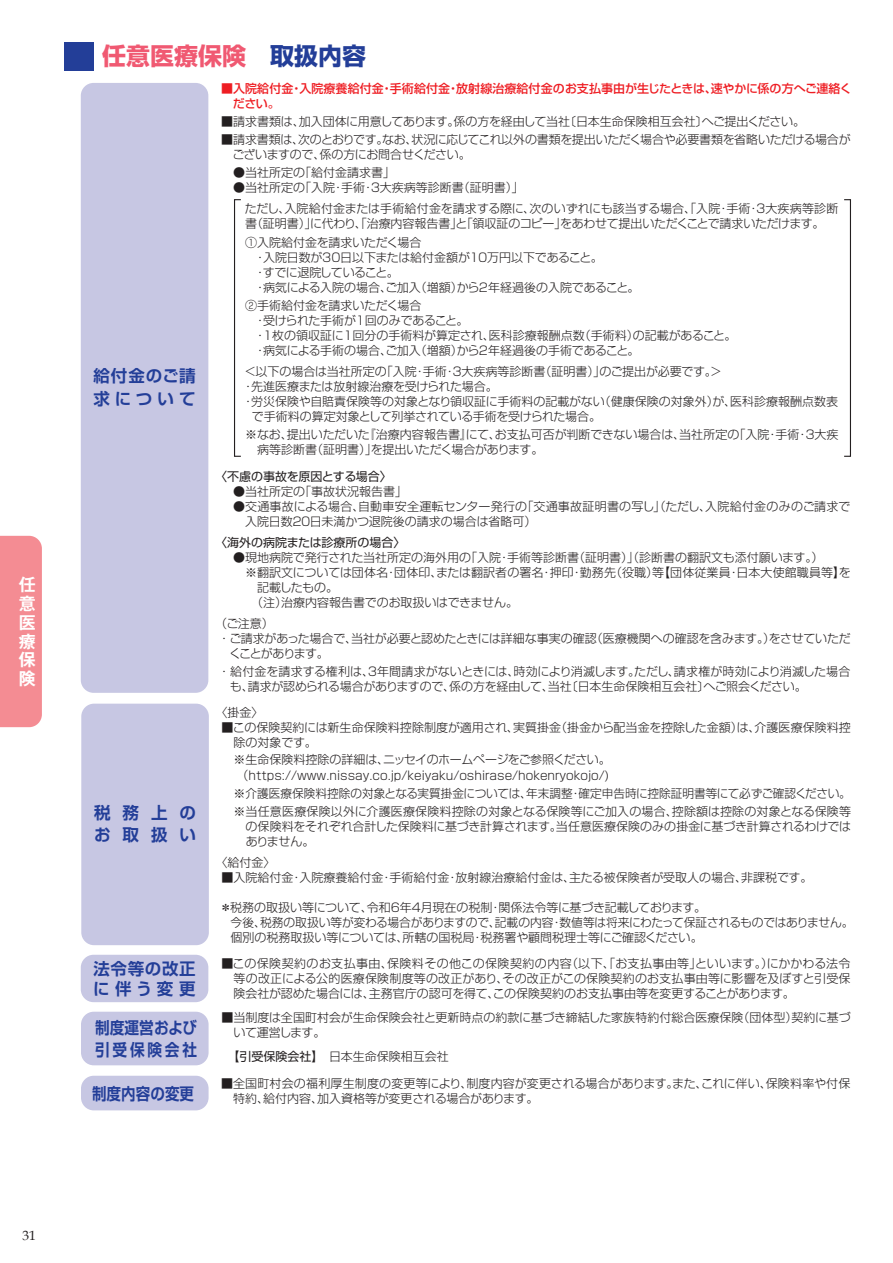
<style>
.page{position:relative;width:893px;height:1263px;background:#fff}
.page>*{position:absolute;margin:0;border:0;box-sizing:border-box;transform-origin:0 0}
.t1{font:700 24px "Shin Go Pr 5";color:#f05972}
.t2{font:700 16.95px/18.8px "Gothic MB101 Pr 5 De";color:#fff;text-align:justify}
.t3{font:700 16.65px/22.6px "Shin Go Pr 5 De";letter-spacing:.73em;color:#233e98}
.t4{font:700 16.5px/22.5px "Shin Go Pr 5 De";letter-spacing:.005em;color:#233e98;scale:.89 1}
.t5{font:700 16.5px/19.5px "Shin Go Pr 5 De";letter-spacing:.035em;color:#233e98}
.t6{font:700 16.5px/22.5px "Shin Go Pr 5 De";letter-spacing:.055em;color:#233e98}
.t7{font:700 16.5px "Shin Go Pr 5 De";letter-spacing:.005em;color:#233e98;scale:.88 1}
.t8{font:13.5px "Book Antiqua";color:#231f20}
.t9{font:300 12px/15px "Shin Go Pr 5";color:#231f20}
.t10{font:300 12px/15px "Shin Go Pr 5";letter-spacing:-.02em;color:#231f20}
.t11{font:300 12px/15px "Shin Go Pr 5";letter-spacing:-.03em;color:#231f20}
.t12{font:300 12px/18px "Shin Go Pr 5";letter-spacing:-.025em;color:#231f20}
.t13{font:500 12px/15px "Shin Go Pr 5";letter-spacing:.005em;color:#ee1d23}
.t14{font:12px "Shin Go Pr 5";color:#231f20}
.t15{font:300 12px "Shin Go Pr 5";letter-spacing:-.095em;color:#231f20}
.s1{color:#233e98}
.s2{font-weight:400}
</style>
<div class="page">
<div style="left:81px;top:704px;width:128px;height:241px;background:#c7c7e3;border-radius:13px"></div>
<div style="left:81px;top:955px;width:127px;height:47px;background:#c7c7e3;border-radius:13px"></div>
<div style="left:81px;top:1012px;width:128px;height:53px;background:#c7c7e3;border-radius:13px"></div>
<div style="left:81px;top:1076px;width:128px;height:34px;background:#c7c7e3;border-radius:13px"></div>
<div style="left:81px;top:83px;width:127px;height:610px;background:#c7c7e3;border-radius:13px"></div>
<div style="left:234px;top:199px;width:7px;height:258px;border:1px solid #231f20"></div>
<div style="left:844px;top:199px;width:7px;height:258px;border:1px solid #231f20"></div>
<div style="left:64px;top:43px;width:30px;height:28px;background:#233e98"></div>
<div style="left:0;top:536px;width:42px;height:191px;background:#f48c93"></div>
<h2 class="t2" style="left:19px;top:574px;width:18px">任意医療保険</h2>
<p class="t8" style="left:22px;top:1226px;width:15px">31</p>
<h1 class="t1" style="left:102px;top:37px;width:265px">任意医療保険　<span class="s1">取扱内容</span></h1>
<h3 class="t6" style="left:94px;top:363px;width:104px">給付金のご請求について</h3>
<h3 class="t3" style="left:94px;top:799px;width:104px">税務上のお取扱い</h3>
<h3 class="t5" style="left:93px;top:958px;width:104px">法令等の改正に伴う変更</h3>
<h3 class="t4" style="left:95px;top:1015px;width:116px">制度運営および引受保険会社</h3>
<h3 class="t7" style="left:92px;top:1080px;width:117px">制度内容の変更</h3>
<p class="t13" style="left:233px;top:80px;width:620px;text-indent:-12px">■入院給付金・入院療養給付金・手術給付金・放射線治療給付金のお支払事由が生じたときは、速やかに係の方へご連絡ください。</p>
<p class="t9" style="left:221px;top:113px;width:585px">■請求書類は、加入団体に用意してあります。係の方を経由して当社〔日本生命保険相互会社〕へご提出ください。</p>
<p class="t11" style="left:232px;top:131px;width:620px;text-indent:-11px">■請求書類は、次のとおりです。なお、状況に応じてこれ以外の書類を提出いただく場合や必要書類を省略いただける場合がございますので、係の方にお問合せください。</p>
<p class="t9" style="left:233px;top:164px;width:163px">●当社所定の「給付金請求書」</p>
<p class="t9" style="left:245px;top:176px;width:595px;line-height:21px;text-indent:-12px">●当社所定の「入院・手術・３大疾病等診断書（証明書）」<br>ただし、入院給付金または手術給付金を請求する際に、次のいずれにも該当する場合、「入院・手術・３大疾病等診断</p>
<p class="t12" style="left:245px;top:214px;width:581px">書（証明書）」に代わり、「治療内容報告書」と「領収証のコピー」をあわせて提出いただくことで請求いただけます。<br>①入院給付金を請求いただく場合</p>
<p class="t10" style="left:254px;top:248px;width:387px">・入院日数が30日以下または給付金額が１０万円以下であること。<br>・すでに退院していること。　<br>・病気による入院の場合、ご加入（増額）から2年経過後の入院であること。</p>
<p class="t9" style="left:254px;top:296px;width:484px;text-indent:-9px">②手術給付金を請求いただく場合<br>・受けられた手術が1回のみであること。<br>・1枚の領収証に1回分の手術料が算定され、医科診療報酬点数（手術料）の記載があること。・病気による手術の場合、ご加入（増額）から2年経過後の手術であること。</p>
<p class="t9" style="left:244px;top:362px;width:479px">＜以下の場合は当社所定の「入院・手術・３大疾病等診断書（証明書）」のご提出が必要です。＞</p>
<p class="t10" style="left:242px;top:377px;width:257px">・先進医療または放射線治療を受けられた場合。</p>
<p class="t9" style="left:242px;top:392px;width:598px">・労災保険や自賠責保険等の対象となり領収証に手術料の記載がない（健康保険の対象外）が、医科診療報酬点数表</p>
<p class="t10" style="left:252px;top:407px;width:351px">で手術料の算定対象として列挙されている手術を受けられた場合。</p>
<p class="t9" style="left:257px;top:425px;width:583px;text-indent:-12px">※なお、提出いただいた『治療内容報告書』にて、お支払可否が判断できない場合は、当社所定の「入院・手術・３大疾病等診断書（証明書）」を提出いただく場合があります。</p>
<p class="t14" style="left:215px;top:466px;width:178px">〈不慮の事故を原因とする場合〉</p>
<p class="t9" style="left:233px;top:482px;width:175px">●当社所定の「事故状況報告書」</p>
<p class="t9" style="left:245px;top:497px;width:607px;text-indent:-12px">●交通事故による場合、自動車安全運転センター発行の「交通事故証明書の写し」（ただし、入院給付金のみのご請求で入院日数２０日未満かつ退院後の請求の場合は省略可）</p>
<p class="t14" style="left:215px;top:532px;width:192px">〈海外の病院または診療所の場合〉</p>
<p class="t9" style="left:233px;top:548px;width:592px">●現地病院で発行された当社所定の海外用の「入院・手術等診断書（証明書）」（診断書の翻訳文も添付願います。）</p>
<p class="t9" style="left:245px;top:563px;width:607px">※翻訳文については団体名・団体印、または翻訳者の署名・押印・勤務先（役職）等【団体従業員・日本大使館職員等】を</p>
<p class="t9" style="left:257px;top:578px;width:82px">記載したもの。</p>
<p class="t9" style="left:251px;top:593px;width:268px">（注）治療内容報告書でのお取扱いはできません。</p>
<p class="t9" style="left:215px;top:614px;width:60px">（ご注意）</p>
<p class="t9" style="left:218px;top:629px;width:634px">・ご請求があった場合で、当社が必要と認めたときには詳細な事実の確認（医療機関への確認を含みます。）をさせていただ</p>
<p class="t15" style="left:229px;top:643px;width:101px">くことがあります。</p>
<p class="t9" style="left:230px;top:662px;width:622px;text-indent:-12px">・給付金を請求する権利は、３年間請求がないときには、時効により消滅します。ただし、請求権が時効により消滅した場合も、請求が認められる場合がありますので、係の方を経由して、当社〔日本生命保険相互会社〕へご照会ください。</p>
<p class="t9" style="left:216px;top:704px;width:49px">〈掛金〉</p>
<p class="t9" style="left:234px;top:719px;width:619px;text-indent:-12px">■この保険契約には新生命保険料控除制度が適用され、実質掛金（掛金から配当金を控除した金額）は、介護医療保険料控除の対象です。</p>
<p class="t9" style="left:234px;top:750px;width:379px;line-height:16.5px">※生命保険料控除の詳細は、ニッセイのホームページをご参照ください。（https://www.nissay.co.jp/keiyaku/oshirase/hokenryokojo/)</p>
<p class="t9" style="left:234px;top:783px;width:619px;line-height:18px">※介護医療保険料控除の対象となる実質掛金については、年末調整・確定申告時に控除証明書等にて必ずご確認ください。※当任意医療保険以外に介護医療保険料控除の対象となる保険等にご加入の場合、控除額は控除の対象となる保険等</p>
<p class="t10" style="left:246px;top:818px;width:607px">の保険料をそれぞれ合計した保険料に基づき計算されます。当任意医療保険のみの掛金に基づき計算されるわけではありません。</p>
<p class="t9" style="left:216px;top:854px;width:61px">〈給付金〉</p>
<p class="t9" style="left:222px;top:869px;width:592px">■入院給付金・入院療養給付金・手術給付金・放射線治療給付金は、主たる被保険者が受取人の場合、非課税です。</p>
<p class="t9" style="left:231px;top:899px;width:625px;text-indent:-11px">＊税務の取扱い等について、令和6年4月現在の税制・関係法令等に基づき記載しております。<br>今後、税務の取扱い等が変わる場合がありますので、記載の内容・数値等は将来にわたって保証されるものではありません。個別の税務取扱い等については、所轄の国税局・税務署や顧問税理士等にご確認ください。</p>
<p class="t9" style="left:233px;top:955px;width:619px;text-align:justify;text-indent:-12px">■この保険契約のお支払事由、保険料その他この保険契約の内容（以下、「お支払事由等」といいます。）にかかわる法令等の改正による公的医療保険制度等の改正があり、その改正がこの保険契約のお支払事由等に影響を及ぼすと引受保険会社が認めた場合には、主務官庁の認可を得て、この保険契約のお支払事由等を変更することがあります。</p>
<p class="t9" style="left:233px;top:1009px;width:619px;text-indent:-12px">■当制度は全国町村会が生命保険会社と更新時点の約款に基づき締結した家族特約付総合医療保険（団体型）契約に基づいて運営します。</p>
<p class="t9" style="left:227px;top:1048px;width:223px"><span class="s2">【引受保険会社】　</span>日本生命保険相互会社</p>
<p class="t9" style="left:233px;top:1074px;width:619px;text-indent:-12px">■全国町村会の福利厚生制度の変更等により、制度内容が変更される場合があります。また、これに伴い、保険料率や付保特約、給付内容、加入資格等が変更される場合があります。</p>
</div>
